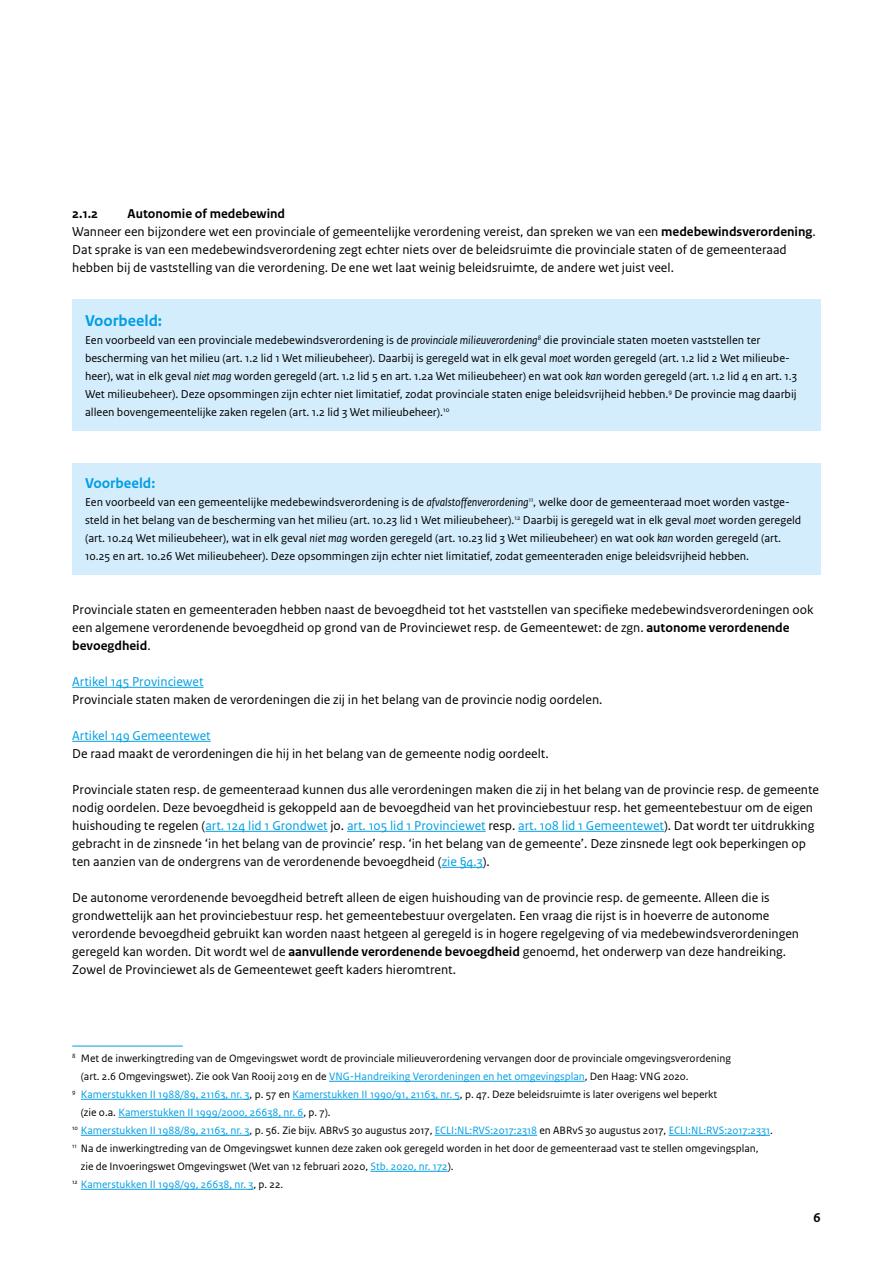
<style>
.page{position:relative;width:893px;height:1263px;background:#fff}
.page>*{position:absolute;margin:0;border:0;box-sizing:border-box;transform-origin:0 0}
.P_RO_Kop_Sans_kader{font:700 16.5px "Rijksoverheid Sans Text";color:#009ee3}
.P_RO_Kop_Sans_kader-2{font:700 15px "Rijksoverheid Sans Text";color:#009ee3}
.P_RO_Broodtekst_Sans{font:13.5px/18px "Rijksoverheid Sans Text";color:#000}
.P_RO_Broodtekst_Sans-2{font:13.5px "Rijksoverheid Sans Text";color:#009ee3}
.H4_RO_Tussenkop_Sans{font:700 13.5px "Rijksoverheid Sans Text";color:#000}
.P_RO_Broodtekst_Sans-3{font:12px/18px "Rijksoverheid Sans Text";color:#000}
._14_RO_Voetnoot{font:11.25px/18px "Rijksoverheid Sans Text";color:#000}
._14_RO_Voetnoot-2{font:11.25px/18px "Rijksoverheid Sans Text";color:#009ee3}
.s1{font-weight:700}
.s2{font-style:italic}
.s3{color:#009ee3}
.s4{color:#000}
</style>
<div class="page">
<div style="left:72px;top:300px;width:749px;height:42px;background:#d4edfc"></div>
<div style="left:72px;top:321px;width:749px;height:110px;background:#d4edfc"></div>
<div style="left:72px;top:463px;width:749px;height:40px;background:#d4edfc"></div>
<div style="left:72px;top:483px;width:749px;height:92px;background:#d4edfc"></div>
<hr style="left:72px;top:687px;width:132px;height:1px;background:#009ee3">
<hr style="left:72px;top:741px;width:139px;height:1px;background:#009ee3">
<hr style="left:205px;top:831px;width:123px;height:1px;background:#009ee3">
<hr style="left:347px;top:831px;width:139px;height:1px;background:#009ee3">
<hr style="left:518px;top:831px;width:146px;height:1px;background:#009ee3">
<hr style="left:442px;top:867px;width:41px;height:1px;background:#009ee3">
<hr style="left:72px;top:1046px;width:111px;height:1px;background:#009ee3">
<hr style="left:329px;top:1081px;width:256px;height:1px;background:#009ee3">
<hr style="left:81px;top:1099px;width:169px;height:1px;background:#009ee3">
<hr style="left:292px;top:1099px;width:168px;height:1px;background:#009ee3">
<hr style="left:118px;top:1117px;width:185px;height:1px;background:#009ee3">
<hr style="left:81px;top:1135px;width:169px;height:1px;background:#009ee3">
<hr style="left:435px;top:1135px;width:102px;height:1px;background:#009ee3">
<hr style="left:669px;top:1135px;width:101px;height:1px;background:#009ee3">
<hr style="left:370px;top:1171px;width:78px;height:1px;background:#009ee3">
<hr style="left:81px;top:1189px;width:172px;height:1px;background:#009ee3">
<h4 class="H4_RO_Tussenkop_Sans" style="left:72px;top:206px;width:27px">2.1.2</h4>
<h4 class="H4_RO_Tussenkop_Sans" style="left:128px;top:206px;width:159px">Autonomie of medebewind</h4>
<p class="P_RO_Broodtekst_Sans" style="left:72px;top:223px;width:745px">Wanneer een bijzondere wet een provinciale of gemeentelijke verordening vereist, dan spreken we van een <span class="s1">medebewindsverordening</span>.<br>Dat sprake is van een medebewindsverordening zegt echter niets over de beleidsruimte die provinciale staten of de gemeenteraad hebben bij de vaststelling van die verordening. De ene wet laat weinig beleidsruimte, de andere wet juist veel.</p>
<p class="P_RO_Kop_Sans_kader" style="left:85px;top:311px;width:79px">Voorbeeld:</p>
<p class="P_RO_Broodtekst_Sans-3" style="left:85px;top:331px;width:714px">Een voorbeeld van een provinciale medebewindsverordening is de <span class="s2">provinciale milieuverordening</span><sup>8</sup> die provinciale staten moeten vaststellen ter bescherming van het milieu (art. 1.2 lid 1 Wet milieubeheer). Daarbij is geregeld wat in elk geval <span class="s2">moet</span> worden geregeld (art. 1.2 lid 2 Wet milieube&shy;heer), wat in elk geval <span class="s2">niet mag</span> worden geregeld (art. 1.2 lid 5 en art. 1.2a Wet milieubeheer) en wat ook <span class="s2">kan</span> worden geregeld (art. 1.2 lid 4 en art. 1.3<br>Wet milieubeheer). Deze opsommingen zijn echter niet limitatief, zodat provinciale staten enige beleidsvrijheid hebben.<sup>9</sup> De provincie mag daarbij alleen bovengemeentelijke zaken regelen (art. 1.2 lid 3 Wet milieubeheer).<sup>10</sup></p>
<p class="P_RO_Kop_Sans_kader-2" style="left:85px;top:474px;width:72px">Voorbeeld:</p>
<p class="P_RO_Broodtekst_Sans-3" style="left:85px;top:493px;width:718px">Een voorbeeld van een gemeentelijke medebewindsverordening is de <span class="s2">afvalstoffenverordening</span><sup>11</sup>, welke door de gemeenteraad moet worden vastge&shy;steld in het belang van de bescherming van het milieu (art. 10.23 lid 1 Wet milieubeheer).<sup>12</sup> Daarbij is geregeld wat in elk geval <span class="s2">moet</span> worden geregeld (art. 10.24 Wet milieubeheer), wat in elk geval <span class="s2">niet mag</span> worden geregeld (art. 10.23 lid 3 Wet milieubeheer) en wat ook <span class="s2">kan</span> worden geregeld (art.<br>10.25 en art. 10.26 Wet milieubeheer). Deze opsommingen zijn echter niet limitatief, zodat gemeenteraden enige beleidsvrijheid hebben.</p>
<p class="P_RO_Broodtekst_Sans" style="left:72px;top:601px;width:743px">Provinciale staten en gemeenteraden hebben naast de bevoegdheid tot het vaststellen van specifieke medebewindsverordeningen ook een algemene verordenende bevoegdheid op grond van de Provinciewet resp. de Gemeentewet: de zgn. <span class="s1">autonome verordenende bevoegdheid</span>.</p>
<p class="P_RO_Broodtekst_Sans-2" style="left:72px;top:674px;width:133px">Artikel 145 Provinciewet</p>
<p class="P_RO_Broodtekst_Sans" style="left:72px;top:691px;width:532px">Provinciale staten maken de verordeningen die zij in het belang van de provincie nodig oordelen.</p>
<p class="P_RO_Broodtekst_Sans-2" style="left:72px;top:728px;width:140px">Artikel 149 Gemeentewet</p>
<p class="P_RO_Broodtekst_Sans" style="left:72px;top:745px;width:478px">De raad maakt de verordeningen die hij in het belang van de gemeente nodig oordeelt.</p>
<p class="P_RO_Broodtekst_Sans" style="left:72px;top:781px;width:748px">Provinciale staten resp. de gemeenteraad kunnen dus alle verordeningen maken die zij in het belang van de provincie resp. de gemeente nodig oordelen. Deze bevoegdheid is gekoppeld aan de bevoegdheid van het provinciebestuur resp. het gemeentebestuur om de eigen huishouding te regelen (<span class="s3">art. 124 lid 1 Grondwet</span> jo. <span class="s3">art. 105 lid 1 Provinciewet</span> resp. <span class="s3">art. 108 lid 1 Gemeentewet</span>). Dat wordt ter uitdrukking gebracht in de zinsnede ‘in het belang van de provincie’ resp. ‘in het belang van de gemeente’. Deze zinsnede legt ook beperkingen op ten aanzien van de ondergrens van de verordenende bevoegdheid (<span class="s3">zie §4.3</span>).</p>
<p class="P_RO_Broodtekst_Sans" style="left:72px;top:889px;width:728px">De autonome verordenende bevoegdheid betreft alleen de eigen huishouding van de provincie resp. de gemeente. Alleen die is grondwettelijk aan het provinciebestuur resp. het gemeentebestuur overgelaten. Een vraag die rijst is in hoeverre de autonome verordende bevoegdheid gebruikt kan worden naast hetgeen al geregeld is in hogere regelgeving of via medebewindsverordeningen geregeld kan worden. Dit wordt wel de <span class="s1">aanvullende verordenende bevoegdheid</span> genoemd, het onderwerp van deze handreiking.<br>Zowel de Provinciewet als de Gemeentewet geeft kaders hieromtrent.</p>
<p class="_14_RO_Voetnoot" style="left:81px;top:1050px;width:652px;text-indent:-9px"><sup>8</sup> Met de inwerkingtreding van de Omgevingswet wordt de provinciale milieuverordening vervangen door de provinciale omgevingsverordening (art. 2.6 Omgevingswet). Zie ook Van Rooij 2019 en de <span class="s3">VNG-Handreiking Verordeningen en het omgevingsplan</span>, Den Haag: VNG 2020.</p>
<p class="_14_RO_Voetnoot-2" style="left:81px;top:1086px;width:638px;text-indent:-9px"><sup>9</sup> Kamerstukken II 1988/89, 21163, nr. 3<span class="s4">, p. 57 en</span> Kamerstukken II 1990/91, 21163, nr. 5<span class="s4">, p. 47. Deze beleidsruimte is later overigens wel beperkt (zie o.a.</span> Kamerstukken II 1999/2000, 26638, nr. 6<span class="s4">, p. 7).</span></p>
<p class="_14_RO_Voetnoot-2" style="left:72px;top:1122px;width:702px"><sup>10</sup> Kamerstukken II 1988/89, 21163, nr. 3<span class="s4">, p. 56. Zie bijv. ABRvS 30 augustus 2017,</span> ECLI:NL:RVS:2017:2318 <span class="s4">en ABRvS 30 augustus 2017,</span> ECLI:NL:RVS:2017:2331<span class="s4">.</span></p>
<p class="_14_RO_Voetnoot" style="left:81px;top:1140px;width:679px;text-indent:-9px"><sup>11</sup> Na de inwerkingtreding van de Omgevingswet kunnen deze zaken ook geregeld worden in het door de gemeenteraad vast te stellen omgevingsplan, zie de Invoeringswet Omgevingswet (Wet van 12 februari 2020, <span class="s3">Stb. 2020, nr. 172</span>).</p>
<p class="_14_RO_Voetnoot-2" style="left:72px;top:1176px;width:213px"><sup>12</sup> Kamerstukken II 1998/99, 26638, nr. 3<span class="s4">, p. 22.</span></p>
<p class="H4_RO_Tussenkop_Sans" style="left:814px;top:1209px;width:9px">6</p>
</div>
